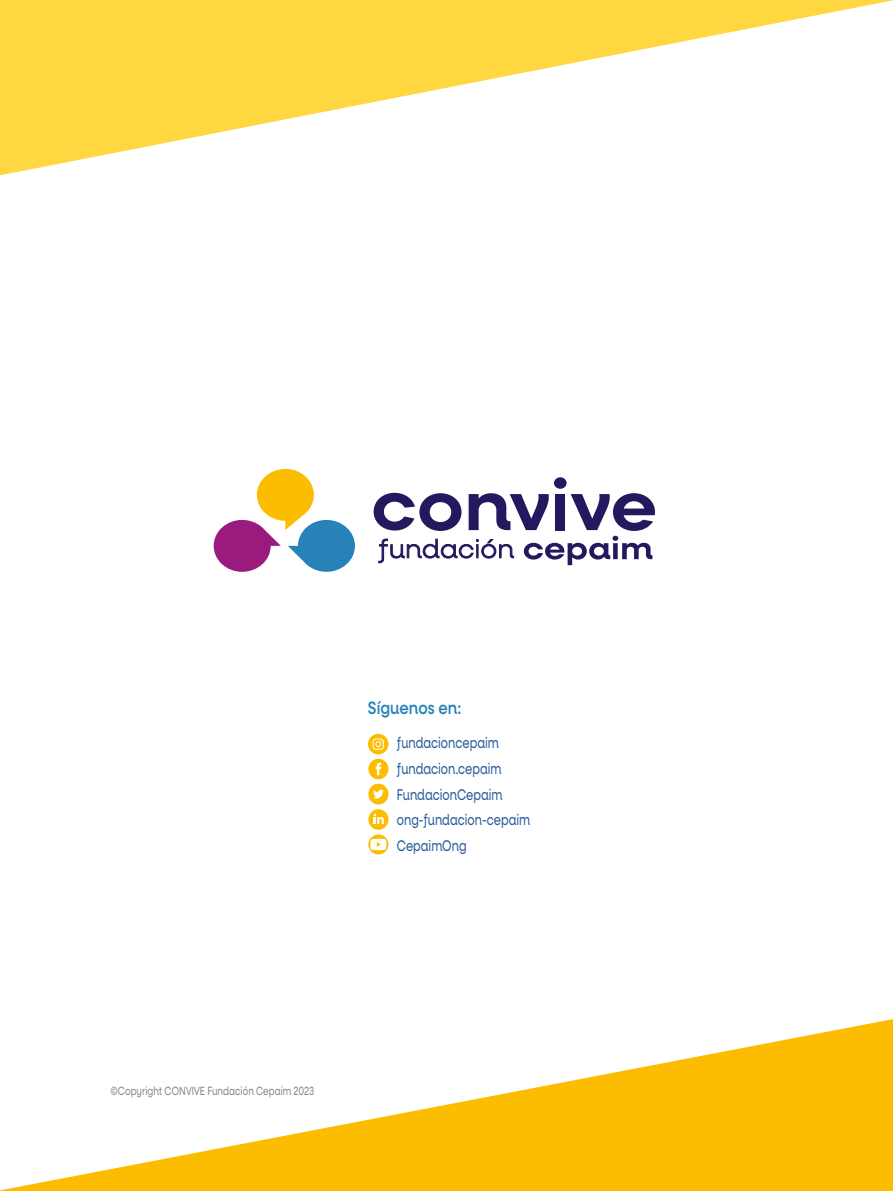
<style>
.page{position:relative;width:893px;height:1191px;background:#fff}
.page>*{position:absolute;margin:0;border:0;box-sizing:border-box;transform-origin:0 0}
.t1{font:500 18px "Neulis Alt";color:#2783b7;scale:.85 1}
.t2{font:15.6px/26px "Neulis Alt";color:#275b9b;scale:.75 1}
.t3{font:12px "Neulis Alt";color:#878787;scale:.75 1}
</style>
<div class="page">
<svg style="left:0;top:1019px;width:893px;height:172px"></svg>
<svg style="left:0;top:0;width:893px;height:175px"></svg>
<svg style="left:214px;top:469px;width:141px;height:103px"></svg>
<div style="left:554px;top:477px;width:13px;height:12px;background:#24195e;border-radius:50%"></div>
<svg style="left:373px;top:492px;width:282px;height:73px"></svg>
<div style="left:368px;top:783px;width:20px;height:21px;background:#fcbd00;border-radius:50%"></div>
<svg style="left:373px;top:789px;width:11px;height:9px"></svg>
<div style="left:368px;top:758px;width:20px;height:21px;background:#fcbd00;border-radius:50%"></div>
<svg style="left:376px;top:763px;width:5px;height:12px"></svg>
<div style="left:368px;top:734px;width:20px;height:20px;background:#fcbd00;border-radius:50%"></div>
<svg style="left:373px;top:738px;width:11px;height:11px"></svg>
<div style="left:368px;top:809px;width:20px;height:20px;background:#fcbd00;border-radius:50%"></div>
<svg style="left:374px;top:813px;width:10px;height:11px"></svg>
<svg style="left:368px;top:834px;width:20px;height:20px"></svg>
<svg style="left:370px;top:839px;width:16px;height:11px"></svg>
<p class="t1" style="left:368px;top:697px;width:111px">Síguenos en:</p>
<p class="t2" style="left:397px;top:729px;width:179px">fundacioncepaim fundacion.cepaim<br>FundacionCepaim ong-fundacion-cepaim<br>CepaimOng</p>
<p class="t3" style="left:111px;top:1083px;width:273px">©Copyright CONVIVE Fundación Cepaim 2023</p>
</div>
